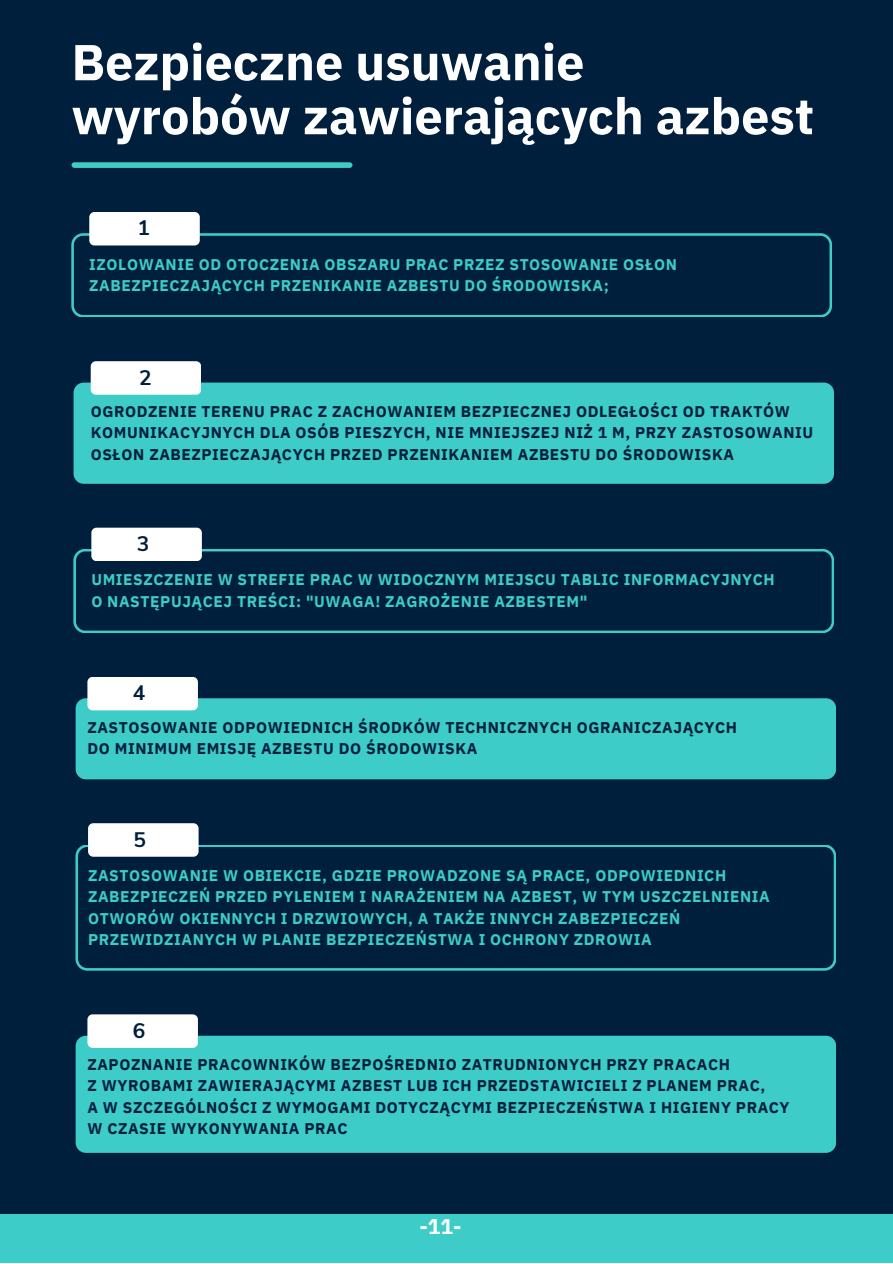
<style>
.page{position:relative;width:893px;height:1264px;background:#fff}
.page>*{position:absolute;margin:0;border:0;box-sizing:border-box;transform-origin:0 0}
.t1{font:700 50.4px "IBM Plex Sans";color:#fff}
.t2{font:700 21px "Nunito Sans";color:#001f3d}
.t3{font:700 21px "IBM Plex Sans";color:#fff}
.t4{font:700 15.45px/21.3px "IBM Plex Sans";letter-spacing:.04em;color:#001f3d}
.t5{font:700 15.45px/21.3px "IBM Plex Sans";letter-spacing:.04em;color:#3dccc7}
</style>
<div class="page">
<div style="left:0;top:0;width:892px;height:1262px;background:#001f3d"></div>
<div style="left:0;top:1214px;width:892px;height:48px;background:#3dccc7"></div>
<svg style="left:71px;top:233px;width:760px;height:84px"></svg>
<div style="left:74px;top:162px;width:276px;height:6px;background:#3dccc7"></div>
<div style="left:89px;top:212px;width:111px;height:33px;background:#fff;border-radius:5px"></div>
<div style="left:74px;top:382px;width:760px;height:102px;background:#3dccc7;border-radius:10px"></div>
<div style="left:91px;top:361px;width:110px;height:34px;background:#fff;border-radius:5px"></div>
<svg style="left:74px;top:549px;width:760px;height:84px"></svg>
<div style="left:91px;top:527px;width:111px;height:34px;background:#fff;border-radius:5px"></div>
<div style="left:76px;top:698px;width:760px;height:81px;background:#3dccc7;border-radius:10px"></div>
<div style="left:87px;top:677px;width:111px;height:33px;background:#fff;border-radius:5px"></div>
<svg style="left:76px;top:844px;width:760px;height:126px"></svg>
<div style="left:88px;top:823px;width:110px;height:33px;background:#fff;border-radius:5px"></div>
<div style="left:76px;top:1035px;width:760px;height:117px;background:#3dccc7;border-radius:10px"></div>
<div style="left:87px;top:1014px;width:111px;height:33px;background:#fff;border-radius:5px"></div>
<p class="t1" style="left:71px;top:29px;width:514px">Bezpieczne usuwanie</p>
<p class="t1" style="left:71px;top:83px;width:744px">wyrobów zawierających azbest</p>
<p class="t2" style="left:137px;top:214px;width:14px">1</p>
<p class="t5" style="left:89px;top:253px;width:589px">IZOLOWANIE OD OTOCZENIA OBSZARU PRAC PRZEZ STOSOWANIE OSŁON<br>ZABEZPIECZAJĄCYCH PRZENIKANIE AZBESTU DO ŚRODOWISKA;</p>
<p class="t2" style="left:139px;top:363px;width:14px">2</p>
<p class="t4" style="left:91px;top:400px;width:724px">OGRODZENIE TERENU PRAC Z ZACHOWANIEM BEZPIECZNEJ ODLEGŁOŚCI OD TRAKTÓW<br>KOMUNIKACYJNYCH DLA OSÓB PIESZYCH, NIE MNIEJSZEJ NIŻ 1 M, PRZY ZASTOSOWANIU<br>OSŁON ZABEZPIECZAJĄCYCH PRZED PRZENIKANIEM AZBESTU DO ŚRODOWISKA</p>
<p class="t2" style="left:137px;top:530px;width:14px">3</p>
<p class="t5" style="left:91px;top:569px;width:684px">UMIESZCZENIE W STREFIE PRAC W WIDOCZNYM MIEJSCU TABLIC INFORMACYJNYCH<br>O NASTĘPUJĄCEJ TREŚCI: "UWAGA! ZAGROŻENIE AZBESTEM"</p>
<p class="t2" style="left:133px;top:679px;width:14px">4</p>
<p class="t4" style="left:87px;top:716px;width:651px">ZASTOSOWANIE ODPOWIEDNICH ŚRODKÓW TECHNICZNYCH OGRANICZAJĄCYCH<br>DO MINIMUM EMISJĘ AZBESTU DO ŚRODOWISKA</p>
<p class="t2" style="left:133px;top:825px;width:14px">5</p>
<p class="t5" style="left:88px;top:864px;width:639px">ZASTOSOWANIE W OBIEKCIE, GDZIE PROWADZONE SĄ PRACE, ODPOWIEDNICH</p>
<p class="t5" style="left:88px;top:885px;width:683px">ZABEZPIECZEŃ PRZED PYLENIEM I NARAŻENIEM NA AZBEST, W TYM USZCZELNIENIA</p>
<p class="t5" style="left:88px;top:907px;width:593px">OTWORÓW OKIENNYCH I DRZWIOWYCH, A TAKŻE INNYCH ZABEZPIECZEŃ</p>
<p class="t5" style="left:88px;top:928px;width:565px">PRZEWIDZIANYCH W PLANIE BEZPIECZEŃSTWA I OCHRONY ZDROWIA</p>
<p class="t2" style="left:133px;top:1016px;width:14px">6</p>
<p class="t4" style="left:87px;top:1053px;width:644px">ZAPOZNANIE PRACOWNIKÓW BEZPOŚREDNIO ZATRUDNIONYCH PRZY PRACACH</p>
<p class="t4" style="left:87px;top:1074px;width:679px">Z WYROBAMI ZAWIERAJĄCYMI AZBEST LUB ICH PRZEDSTAWICIELI Z PLANEM PRAC,</p>
<p class="t4" style="left:87px;top:1096px;width:703px">A W SZCZEGÓLNOŚCI Z WYMOGAMI DOTYCZĄCYMI BEZPIECZEŃSTWA I HIGIENY PRACY</p>
<p class="t4" style="left:87px;top:1117px;width:261px">W CZASIE WYKONYWANIA PRAC</p>
<p class="t3" style="left:419px;top:1212px;width:44px">-11-</p>
</div>
